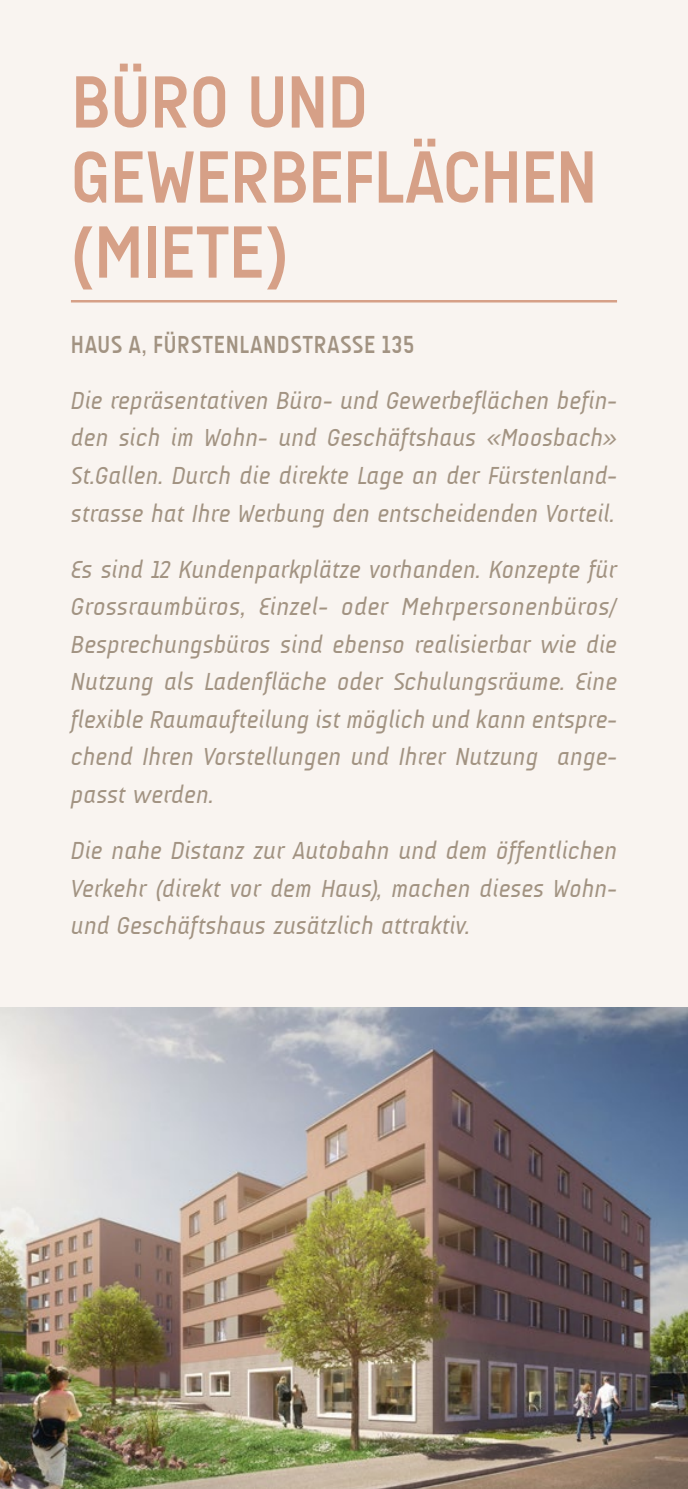
<style>
.page{position:relative;width:688px;height:1489px;background:#fff}
.page>*{position:absolute;margin:0;border:0;box-sizing:border-box;transform-origin:0 0}
.t1{font:700 75px/75px "A Udimat";letter-spacing:-.01em;color:#d6a087}
.t2{font:italic 25px/37.5px "A Udimat";letter-spacing:.005em;color:#a29382;text-align:justify}
.t3{font:700 25px "A Udimat";letter-spacing:.045em;color:#a29382;scale:.94 1}
</style>
<div class="page">
<hr style="left:687px;top:0;width:1px;height:1007px;background:#d6a087">
<div style="left:0;top:0;width:687px;height:1488px;background:#f9f4f0"></div>
<hr style="left:71px;top:300px;width:546px;height:2px;background:#d6a087">
<img style="left:0;top:1007px;width:687px;height:481px">
<h1 class="t1" style="left:71px;top:64px;width:528px">BÜRO UND<br>GEWERBEFLÄCHEN (MIETE)</h1>
<p class="t3" style="left:71px;top:330px;width:366px">HAUS A, FÜRSTENLANDSTRASSE 135</p>
<p class="t2" style="left:71px;top:381px;width:547px">Die repräsentativen Büro- und Gewerbeflächen befin&shy;den sich im Wohn- und Geschäftshaus «Moosbach» St.Gallen. Durch die direkte Lage an der Fürstenland&shy;strasse hat Ihre Werbung den entscheidenden Vorteil.</p>
<p class="t2" style="left:71px;top:550px;width:547px">Es sind 12 Kundenparkplätze vorhanden. Konzepte für Grossraumbüros, Einzel- oder Mehrpersonenbüros/ Besprechungsbüros sind ebenso realisierbar wie die Nutzung als Ladenfläche oder Schulungsräume. Eine flexible Raumaufteilung ist möglich und kann entspre&shy;chend Ihren Vorstellungen und Ihrer Nutzung ange&shy;passt werden.</p>
<p class="t2" style="left:71px;top:831px;width:547px">Die nahe Distanz zur Autobahn und dem öffentlichen Verkehr (direkt vor dem Haus), machen dieses Wohn&shy;und Geschäftshaus zusätzlich attraktiv.</p>
</div>
